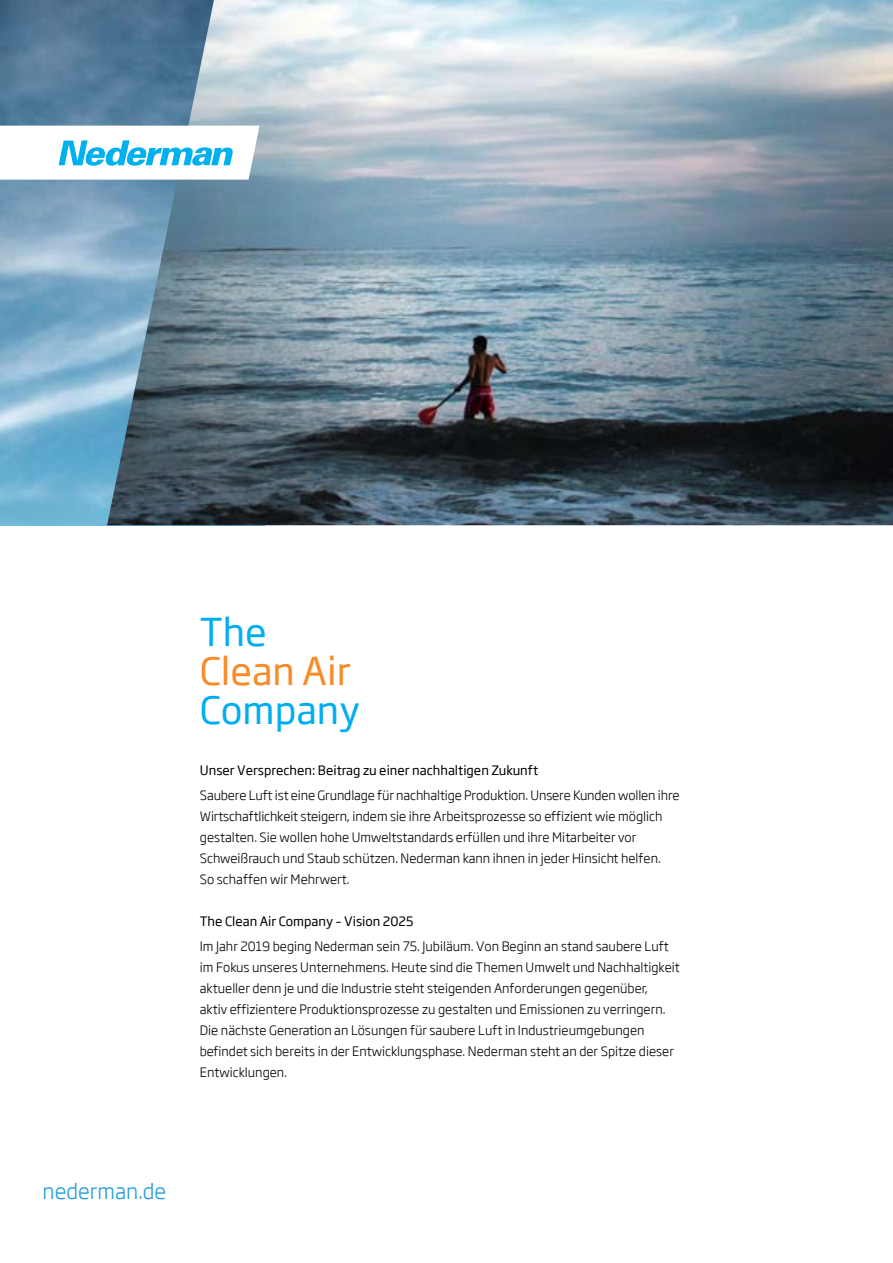
<style>
.page{position:relative;width:893px;height:1263px;background:#fff}
.page>*{position:absolute;margin:0;border:0;box-sizing:border-box;transform-origin:0 0}
.t1{font:37.65px "Soho Gothic Pro";color:#00aeef}
.t2{font:37.65px "Soho Gothic Pro";color:#f68b28}
.t3{font:300 21px "Soho Gothic Pro";color:#209cd8}
.t4{font:300 12.75px/21px "Soho Gothic Pro";color:#000}
.t5{font:12.75px "Soho Gothic Pro";color:#000}
</style>
<div class="page">
<img style="left:0;top:0;width:107px;height:525px">
<img style="left:107px;top:0;width:786px;height:525px">
<svg style="left:0;top:126px;width:260px;height:54px"></svg>
<h1 class="t1" style="left:200px;top:603px;width:69px">The</h1>
<h1 class="t2" style="left:200px;top:642px;width:153px">Clean Air</h1>
<h1 class="t1" style="left:200px;top:681px;width:162px">Company</h1>
<p class="t5" style="left:200px;top:760px;width:340px">Unser Versprechen: Beitrag zu einer nachhaltigen Zukunft</p>
<p class="t4" style="left:200px;top:784px;width:481px">Saubere Luft ist eine Grundlage für nachhaltige Produktion. Unsere Kunden wollen ihre Wirtschaftlichkeit steigern, indem sie ihre Arbeitsprozesse so effizient wie möglich gestalten. Sie wollen hohe Umweltstandards erfüllen und ihre Mitarbeiter vor Schweißrauch und Staub schützen. Nederman kann ihnen in jeder Hinsicht helfen.<br>So schaffen wir Mehrwert.</p>
<p class="t5" style="left:200px;top:911px;width:215px">The Clean Air Company – Vision 2025</p>
<p class="t4" style="left:200px;top:935px;width:482px">Im Jahr 2019 beging Nederman sein 75. Jubiläum. Von Beginn an stand saubere Luft im Fokus unseres Unternehmens. Heute sind die Themen Umwelt und Nachhaltigkeit aktueller denn je und die Industrie steht steigenden Anforderungen gegenüber,<br>aktiv effizientere Produktionsprozesse zu gestalten und Emissionen zu verringern.<br>Die nächste Generation an Lösungen für saubere Luft in Industrieumgebungen befindet sich bereits in der Entwicklungsphase. Nederman steht an der Spitze dieser Entwicklungen.</p>
<h2 class="t3" style="left:43px;top:1174px;width:125px">nederman.de</h2>
</div>
